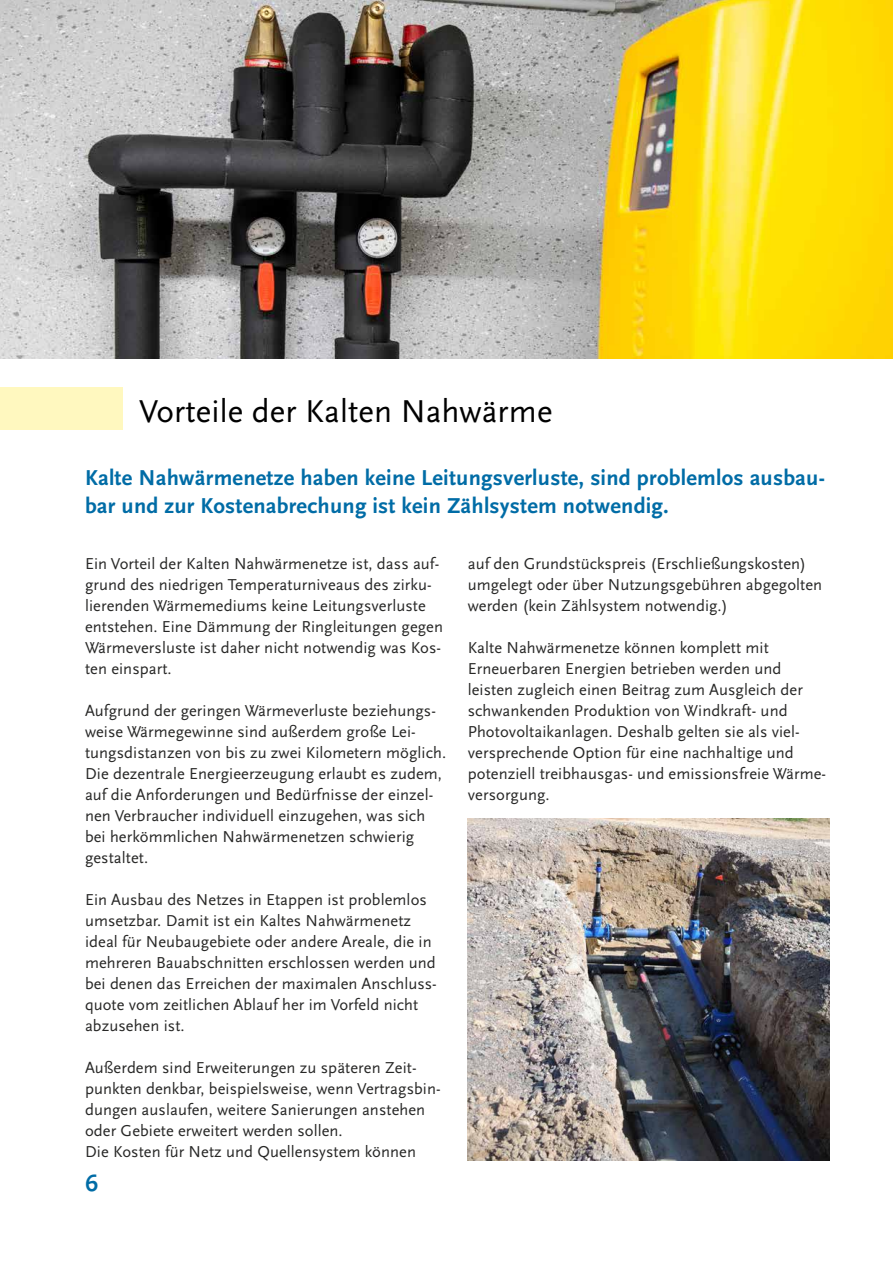
<style>
.page{position:relative;width:893px;height:1263px;background:#fff}
.page>*{position:absolute;margin:0;border:0;box-sizing:border-box;transform-origin:0 0}
.t1{font:33px "Scala Sans Pro";letter-spacing:.005em;color:#000}
.t2{font:700 24px "Scala Sans Pro";color:#006ca6}
.Einleitung{font:700 22.5px/28.5px "Scala Sans Pro";letter-spacing:.01em;color:#006ca6}
.Fließtext_links{font:16.5px/21px "Scala Sans Pro";letter-spacing:.005em;color:#282827}
</style>
<div class="page">
<img style="left:0;top:0;width:893px;height:359px">
<div style="left:0;top:388px;width:123px;height:42px;background:#fff8bf"></div>
<img style="left:468px;top:818px;width:361px;height:342px">
<h1 class="t1" style="left:139px;top:392px;width:415px">Vorteile der Kalten Nahwärme</h1>
<p class="Einleitung" style="left:85px;top:463px;width:741px">Kalte Nahwärmenetze haben keine Leitungsverluste, sind problemlos ausbau&shy;bar und zur Kostenabrechung ist kein Zählsystem notwendig.</p>
<p class="Fließtext_links" style="left:85px;top:553px;width:360px">Ein Vorteil der Kalten Nahwärmenetze ist, dass auf&shy;grund des niedrigen Temperaturniveaus des zirku&shy;lierenden Wärmemediums keine Leitungsverluste entstehen. Eine Dämmung der Ringleitungen gegen Wärmeversluste ist daher nicht notwendig was Kos&shy;ten einspart.</p>
<p class="Fließtext_links" style="left:85px;top:700px;width:363px">Aufgrund der geringen Wärmeverluste beziehungs&shy;weise Wärmegewinne sind außerdem große Lei&shy;tungsdistanzen von bis zu zwei Kilometern möglich.</p>
<p class="Fließtext_links" style="left:85px;top:763px;width:359px">Die dezentrale Energieerzeugung erlaubt es zudem, auf die Anforderungen und Bedürfnisse der einzel&shy;nen Verbraucher individuell einzugehen, was sich bei herkömmlichen Nahwärmenetzen schwierig gestaltet.</p>
<p class="Fließtext_links" style="left:85px;top:889px;width:353px">Ein Ausbau des Netzes in Etappen ist problemlos umsetzbar. Damit ist ein Kaltes Nahwärmenetz ideal für Neubaugebiete oder andere Areale, die in mehreren Bauabschnitten erschlossen werden und bei denen das Erreichen der maximalen Anschluss&shy;quote vom zeitlichen Ablauf her im Vorfeld nicht abzusehen ist.</p>
<p class="Fließtext_links" style="left:85px;top:1057px;width:357px">Außerdem sind Erweiterungen zu späteren Zeit&shy;punkten denkbar, beispielsweise, wenn Vertragsbin&shy;dungen auslaufen, weitere Sanierungen anstehen oder Gebiete erweitert werden sollen.</p>
<p class="Fließtext_links" style="left:85px;top:1141px;width:332px">Die Kosten für Netz und Quellensystem können</p>
<h2 class="t2" style="left:85px;top:1170px;width:15px">6</h2>
<p class="Fließtext_links" style="left:468px;top:553px;width:356px">auf den Grundstückspreis (Erschließungskosten) umgelegt oder über Nutzungsgebühren abgegolten werden (kein Zählsystem notwendig.)</p>
<p class="Fließtext_links" style="left:468px;top:637px;width:360px">Kalte Nahwärmenetze können komplett mit Erneuerbaren Energien betrieben werden und leisten zugleich einen Beitrag zum Ausgleich der schwankenden Produktion von Windkraft- und Photovoltaikanlagen. Deshalb gelten sie als viel&shy;versprechende Option für eine nachhaltige und potenziell treibhausgas- und emissionsfreie Wärme&shy;versorgung.</p>
</div>
